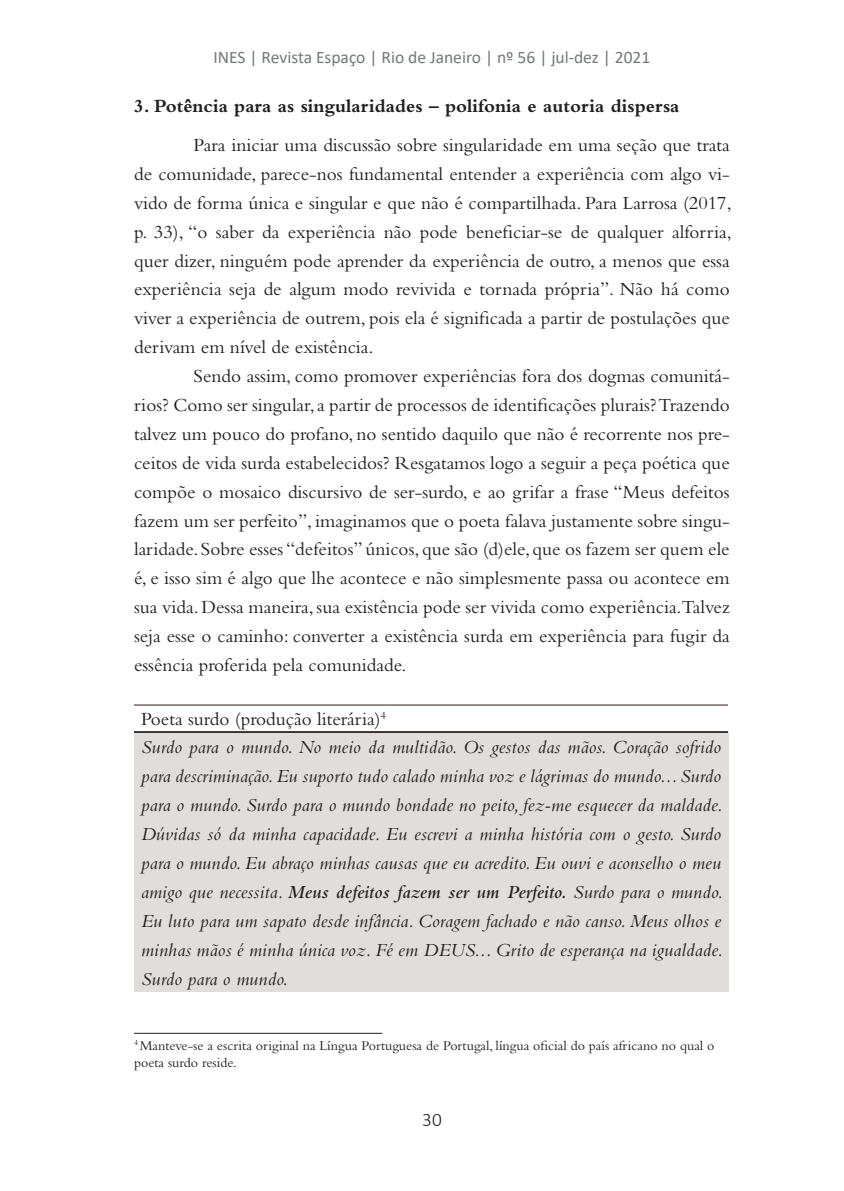
<style>
.page{position:relative;width:844px;height:1191px;background:#fff}
.page>*{position:absolute;margin:0;border:0;box-sizing:border-box;transform-origin:0 0}
.TEXTO{font:19.25px/28.9px "Bembo Std";color:#231f20;text-align:justify}
.TEXTO-2{font:19.25px/28.9px "Bembo Italic Os F";letter-spacing:.01em;color:#231f20;text-align:justify}
.entretítulo{font:700 19.25px "Bembo Std";color:#231f20}
.t1{font:300 19.25px "Calibri";color:#231f20}
.t2{font:17.5px "Calibri";color:#74787a}
.nota_pé_de_página{font:14px/16.8px "Bembo Std";color:#231f20}
.s1{font-family:"Bembo Std";font-weight:600;font-style:italic}
</style>
<div class="page">
<div style="left:134px;top:732px;width:593px;height:259px;background:#e1dddc"></div>
<hr style="left:134px;top:731px;width:593px;height:2px;background:#231f20">
<hr style="left:134px;top:704px;width:593px;height:2px;background:#887c7c">
<hr style="left:134px;top:1033px;width:248px;height:1px;background:#231f20">
<p class="t2" style="left:213px;top:45px;width:438px">INES | Revista Espaço | Rio de Janeiro | nº 56 | jul-dez | 2021</p>
<p class="entretítulo" style="left:134px;top:95px;width:547px">3. Potência para as singularidades – polifonia e autoria dispersa</p>
<p class="TEXTO" style="left:134px;top:130px;width:599px;text-indent:60px">Para iniciar uma discussão sobre singularidade em uma seção que trata de comunidade, parece-nos fundamental entender a experiência com algo vi&shy;vido de forma única e singular e que não é compartilhada. Para Larrosa (2017, p. 33), “o saber da experiência não pode beneficiar-se de qualquer alforria, quer dizer, ninguém pode aprender da experiência de outro, a menos que essa experiência seja de algum modo revivida e tornada própria”. Não há como viver a experiência de outrem, pois ela é significada a partir de postulações que derivam em nível de existência.</p>
<p class="TEXTO" style="left:134px;top:361px;width:597px;text-indent:60px">Sendo assim, como promover experiências fora dos dogmas comunitá&shy;rios? Como ser singular, a partir de processos de identificações plurais? Trazendo talvez um pouco do profano, no sentido daquilo que não é recorrente nos pre&shy;ceitos de vida surda estabelecidos? Resgatamos logo a seguir a peça poética que compõe o mosaico discursivo de ser-surdo, e ao grifar a frase “Meus defeitos fazem um ser perfeito”, imaginamos que o poeta falava justamente sobre singu&shy;laridade. Sobre esses “defeitos” únicos, que são (d)ele, que os fazem ser quem ele é, e isso sim é algo que lhe acontece e não simplesmente passa ou acontece em sua vida. Dessa maneira, sua existência pode ser vivida como experiência.Talvez seja esse o caminho: converter a existência surda em experiência para fugir da essência proferida pela comunidade.</p>
<p class="TEXTO" style="left:141px;top:704px;width:246px">Poeta surdo (produção literária)<sup>4</sup></p>
<p class="TEXTO-2" style="left:141px;top:732px;width:583px">Surdo para o mundo. No meio da multidão. Os gestos das mãos. Coração sofrido para descriminação. Eu suporto tudo calado minha voz e lágrimas do mundo... Surdo para o mundo. Surdo para o mundo bondade no peito, fez-me esquecer da maldade.<br>Dúvidas só da minha capacidade. Eu escrevi a minha história com o gesto. Surdo para o mundo. Eu abraço minhas causas que eu acredito. Eu ouvi e aconselho o meu amigo que necessita. <span class="s1">Meus defeitos fazem ser um Perfeito.</span> Surdo para o mundo.<br>Eu luto para um sapato desde infância. Coragem fachado e não canso. Meus olhos e minhas mãos é minha única voz. Fé em DEUS... Grito de esperança na igualdade.<br>Surdo para o mundo.</p>
<p class="nota_pé_de_página" style="left:134px;top:1037px;width:581px"><sup>4</sup> Manteve-se a escrita original na Língua Portuguesa de Portugal, língua oficial do país africano no qual o poeta surdo reside.</p>
<p class="t1" style="left:422px;top:1108px;width:21px">30</p>
</div>
